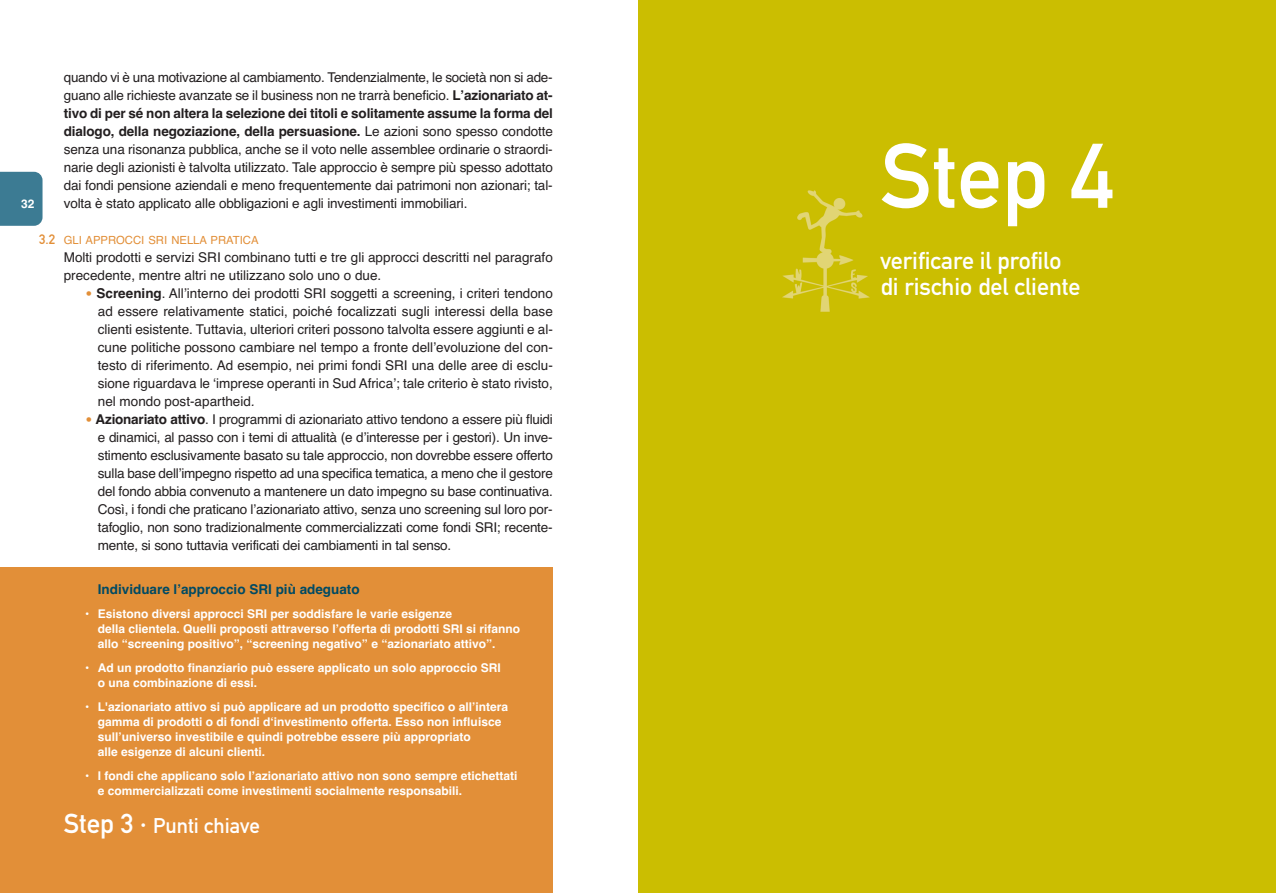
<style>
.page{position:relative;width:1276px;height:893px;background:#fff}
.page>*{position:absolute;margin:0;border:0;box-sizing:border-box;transform-origin:0 0}
.t1{font:90px "DIN Mittelschrift";color:#fff}
.t2{font:24px/25.5px "DIN Mittelschrift";color:#fff}
.t3{font:21px "DIN Mittelschrift";color:#fff}
.t4{font:13.5px/18px "Helvetica";letter-spacing:-.01em;color:#231f20;text-align:justify}
.t5{font:13.5px/18px "Helvetica Bold TT";letter-spacing:-.01em;color:#231f20}
.t6{font:13.5px "Helvetica Bold TT";color:#004a63}
.t7{font:13.5px "DIN Mittelschrift";color:#e28f38}
.t8{font:12px/15px "Helvetica Bold TT";color:#fff}
.t9{font:11.25px "Helvetica";color:#e28f38}
.s1{font-family:"Helvetica Bold TT"}
.s2{font-family:"Helvetica"}
.s3{font-size:21px;color:#e28f38}
.s4{font-style:italic}
.s5{font-size:27px}
</style>
<div class="page">
<div style="left:0;top:172px;width:43px;height:54px;background:#3c7b93"></div>
<div style="left:638px;top:0;width:638px;height:893px;background:#cbbe01"></div>
<div style="left:0;top:568px;width:553px;height:325px;background:#e28f38"></div>
<img style="left:783px;top:190px;width:86px;height:121px">
<p class="t8" style="left:21px;top:197px;width:15px">32</p>
<p class="t7" style="left:39px;top:234px;width:18px">3.2</p>
<p class="t4" style="left:64px;top:69px;width:490px">quando vi è una motivazione al cambiamento. Tendenzialmente, le società non si ade&shy;guano alle richieste avanzate se il business non ne trarrà beneficio. <span class="s1">Lʼazionariato at-</span></p>
<p class="t5" style="left:64px;top:105px;width:490px">tivo di per sé non altera la selezione dei titoli e solitamente assume la forma del dialogo, della negoziazione, della persuasione. <span class="s2">Le azioni sono spesso condotte</span></p>
<p class="t4" style="left:64px;top:141px;width:490px">senza una risonanza pubblica, anche se il voto nelle assemblee ordinarie o straordi&shy;narie degli azionisti è talvolta utilizzato. Tale approccio è sempre più spesso adottato dai fondi pensione aziendali e meno frequentemente dai patrimoni non azionari; tal&shy;volta è stato applicato alle obbligazioni e agli investimenti immobiliari.</p>
<p class="t9" style="left:64px;top:236px;width:196px">GLI APPROCCI SRI NELLA PRATICA</p>
<p class="t4" style="left:64px;top:249px;width:490px">Molti prodotti e servizi SRI combinano tutti e tre gli approcci descritti nel paragrafo precedente, mentre altri ne utilizzano solo uno o due.</p>
<p class="t4" style="left:98px;top:285px;width:456px;text-indent:-13px"><span class="s3">•</span> <span class="s1">Screening</span>. Allʼinterno dei prodotti SRI soggetti a screening, i criteri tendono ad essere relativamente statici, poiché focalizzati sugli interessi della base clienti esistente. Tuttavia, ulteriori criteri possono talvolta essere aggiunti e al&shy;cune politiche possono cambiare nel tempo a fronte dellʼevoluzione del con&shy;testo di riferimento. Ad esempio, nei primi fondi SRI una delle aree di esclu&shy;sione riguardava le ʻimprese operanti in Sud Africaʼ; tale criterio è stato rivisto, nel mondo post-apartheid<span class="s4">.</span></p>
<p class="t4" style="left:98px;top:411px;width:456px;text-indent:-13px"><span class="s3">•</span> <span class="s1">Azionariato attivo</span>. I programmi di azionariato attivo tendono a essere più fluidi e dinamici, al passo con i temi di attualità (e dʼinteresse per i gestori). Un inve&shy;stimento esclusivamente basato su tale approccio, non dovrebbe essere offerto sulla base dellʼimpegno rispetto ad una specifica tematica, a meno che il gestore del fondo abbia convenuto a mantenere un dato impegno su base continuativa.<br>Così, i fondi che praticano lʼazionariato attivo, senza uno screening sul loro por&shy;tafoglio, non sono tradizionalmente commercializzati come fondi SRI; recente&shy;mente, si sono tuttavia verificati dei cambiamenti in tal senso.</p>
<p class="t6" style="left:98px;top:585px;width:263px">Individuare lʼapproccio SRI più adeguato</p>
<p class="t8" style="left:98px;top:608px;width:424px;text-indent:-13px">• Esistono diversi approcci SRI per soddisfare le varie esigenze<br>della clientela. Quelli proposti attraverso lʼofferta di prodotti SRI si rifanno allo “screening positivo”, “screening negativo” e “azionariato attivo”.</p>
<p class="t8" style="left:98px;top:662px;width:404px;text-indent:-13px">• Ad un prodotto finanziario può essere applicato un solo approccio SRI o una combinazione di essi.</p>
<p class="t8" style="left:98px;top:701px;width:412px;text-indent:-13px">• L'azionariato attivo si può applicare ad un prodotto specifico o allʼintera gamma di prodotti o di fondi dʻinvestimento offerta. Esso non influisce sullʼuniverso investibile e quindi potrebbe essere più appropriato<br>alle esigenze di alcuni clienti.</p>
<p class="t8" style="left:98px;top:770px;width:421px;text-indent:-13px">• I fondi che applicano solo lʼazionariato attivo non sono sempre etichettati e commercializzati come investimenti socialmente responsabili.</p>
<h3 class="t3" style="left:64px;top:818px;width:198px"><span class="s5">Step 3 ·</span> Punti chiave</h3>
<h1 class="t1" style="left:880px;top:144px;width:235px">Step 4</h1>
<h2 class="t2" style="left:880px;top:250px;width:202px">verificare il profilo di rischio del cliente</h2>
</div>
